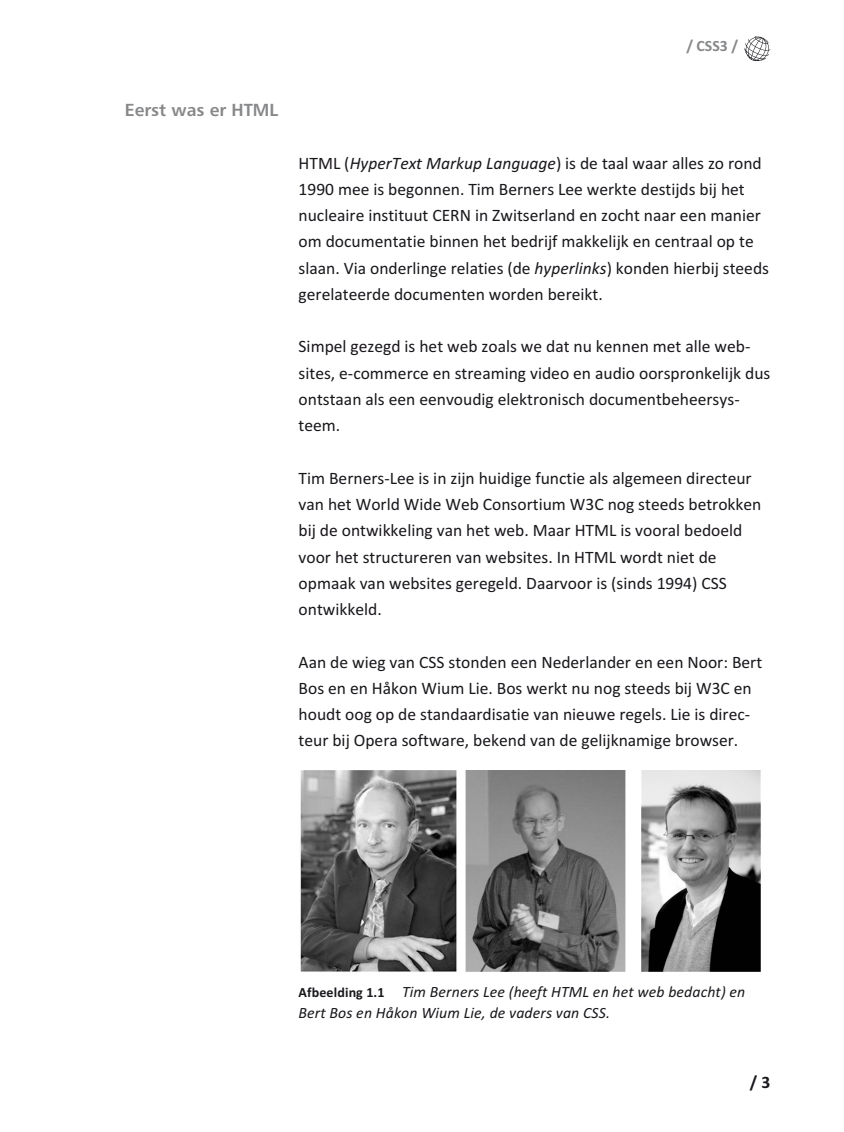
<style>
.page{position:relative;width:844px;height:1132px;background:#fff}
.page>*{position:absolute;margin:0;border:0;box-sizing:border-box;transform-origin:0 0}
.t1{font:17.5px/26.2px "Calibri";color:#1a171c}
.t2{font:17.5px "Humanist 777 BT Bold B";color:#87888a}
.t3{font:700 17.5px "Calibri";color:#1a171c}
.t4{font:italic 15.75px/21px "Calibri";letter-spacing:.005em;color:#1a171c}
.t5{font:700 15.75px "Calibri";color:#87888a}
.s1{font-style:italic}
.s2{font-weight:700;font-style:normal;font-size:14px}
</style>
<div class="page">
<svg style="left:744px;top:36px;width:26px;height:25px"></svg>
<img style="left:300px;top:770px;width:461px;height:202px">
<p class="t2" style="left:125px;top:103px;width:155px">Eerst was er HTML</p>
<p class="t5" style="left:686px;top:41px;width:53px">/ CSS3 /</p>
<p class="t1" style="left:298px;top:151px;width:471px">HTML (<span class="s1">HyperText Markup Language</span>) is de taal waar alles zo rond 1990 mee is begonnen. Tim Berners Lee werkte destijds bij het nucleaire instituut CERN in Zwitserland en zocht naar een manier om documentatie binnen het bedrijf makkelijk en centraal op te slaan. Via onderlinge relaties (de <span class="s1">hyperlinks</span>) konden hierbij steeds gerelateerde documenten worden bereikt.</p>
<p class="t1" style="left:298px;top:335px;width:473px">Simpel gezegd is het web zoals we dat nu kennen met alle web&shy;sites, e-commerce en streaming video en audio oorspronkelijk dus ontstaan als een eenvoudig elektronisch documentbeheersys&shy;teem.</p>
<p class="t1" style="left:298px;top:466px;width:464px">Tim Berners-Lee is in zijn huidige functie als algemeen directeur van het World Wide Web Consortium W3C nog steeds betrokken bij de ontwikkeling van het web. Maar HTML is vooral bedoeld voor het structureren van websites. In HTML wordt niet de opmaak van websites geregeld. Daarvoor is (sinds 1994) CSS ontwikkeld.</p>
<p class="t1" style="left:298px;top:650px;width:465px">Aan de wieg van CSS stonden een Nederlander en een Noor: Bert Bos en en Håkon Wium Lie. Bos werkt nu nog steeds bij W3C en houdt oog op de standaardisatie van nieuwe regels. Lie is direc&shy;teur bij Opera software, bekend van de gelijknamige browser.</p>
<p class="t4" style="left:298px;top:982px;width:448px"><span class="s2">Afbeelding 1.1</span> Tim Berners Lee (heeft HTML en het web bedacht) en<br>Bert Bos en Håkon Wium Lie, de vaders van CSS.</p>
<p class="t3" style="left:749px;top:1075px;width:22px">/3</p>
</div>
